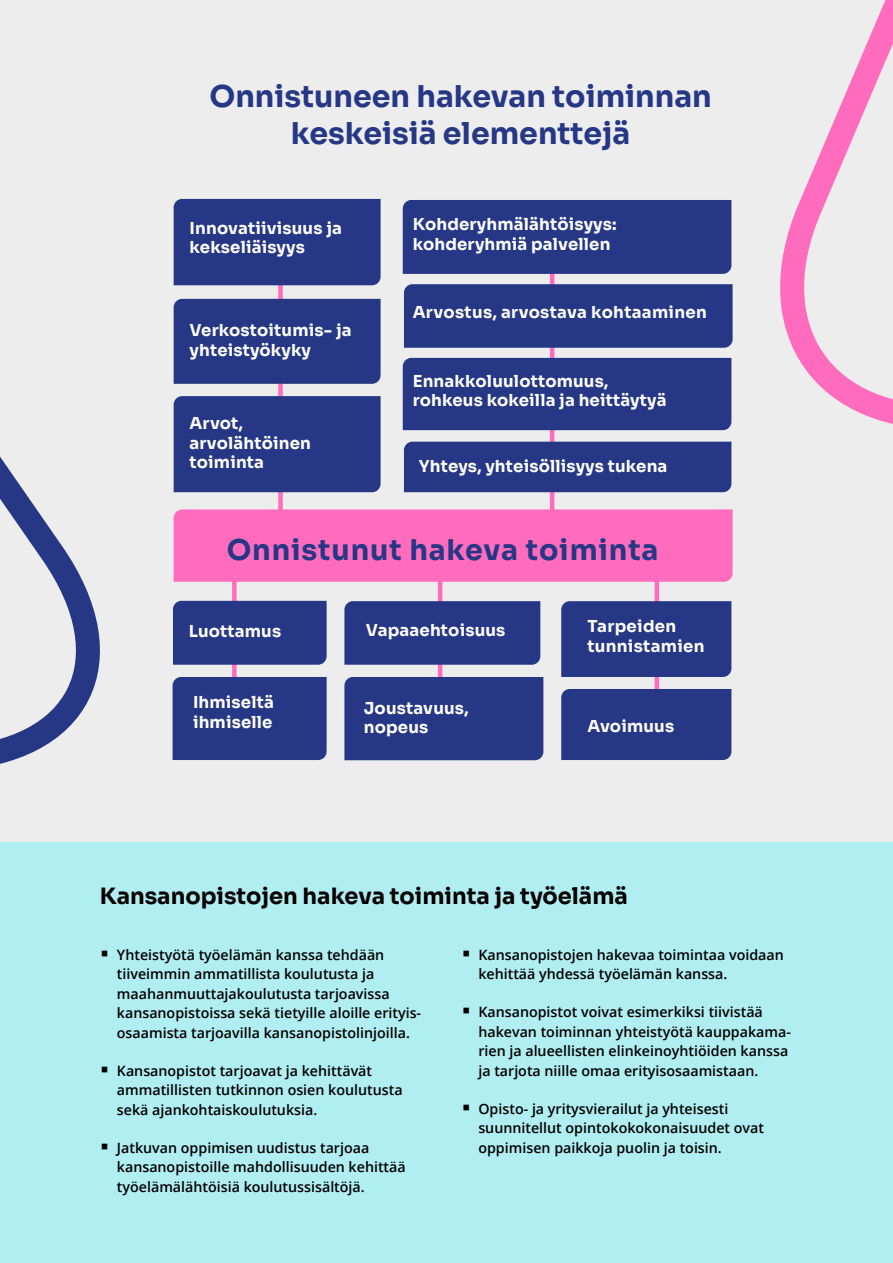
<style>
.page{position:relative;width:893px;height:1263px;background:#fff}
.page>*{position:absolute;margin:0;border:0;box-sizing:border-box;transform-origin:0 0}
.t1{font:700 30px/37.5px "Sora";color:#253785;text-align:center}
.t2{font:700 28.5px "Sora";letter-spacing:.03em;color:#253785}
.t3{font:700 22.5px "Sora";color:#000}
.t4{font:700 16.5px/19.5px "Sora";letter-spacing:.01em;color:#fff}
.t5{font:600 14.25px/19.5px "Open Sans";color:#000}
.s1{font-family:"Sora";font-weight:400;font-size:22.5px}
</style>
<div class="page">
<div style="left:0;top:0;width:893px;height:853px;background:#ededed"></div>
<hr style="left:438px;top:531px;width:4px;height:212px;background:#ff6cbd">
<hr style="left:655px;top:527px;width:4px;height:212px;background:#ff6cbd">
<hr style="left:550px;top:215px;width:4px;height:338px;background:#ff6cbd">
<div style="left:278px;top:254px;width:5px;height:311px;background:#ff6cbd"></div>
<div style="left:0;top:842px;width:893px;height:421px;background:#b1eef1"></div>
<div style="left:174px;top:509px;width:559px;height:73px;background:#ff6cbd"></div>
<svg style="left:780px;top:0;width:113px;height:424px"></svg>
<svg style="left:0;top:456px;width:100px;height:308px"></svg>
<div style="left:404px;top:442px;width:327px;height:50px;background:#253785"></div>
<div style="left:174px;top:299px;width:207px;height:85px;background:#253785"></div>
<div style="left:561px;top:601px;width:170px;height:76px;background:#253785"></div>
<div style="left:561px;top:689px;width:170px;height:71px;background:#253785"></div>
<div style="left:344px;top:677px;width:199px;height:83px;background:#253785"></div>
<div style="left:174px;top:396px;width:207px;height:96px;background:#253785"></div>
<div style="left:174px;top:199px;width:207px;height:86px;background:#253785"></div>
<div style="left:403px;top:358px;width:328px;height:72px;background:#253785"></div>
<div style="left:403px;top:200px;width:328px;height:74px;background:#253785"></div>
<div style="left:344px;top:601px;width:196px;height:64px;background:#253785"></div>
<div style="left:404px;top:284px;width:329px;height:64px;background:#253785"></div>
<div style="left:232px;top:521px;width:5px;height:212px;background:#ff6cbd"></div>
<div style="left:173px;top:677px;width:154px;height:83px;background:#253785"></div>
<div style="left:173px;top:601px;width:154px;height:64px;background:#253785"></div>
<p class="t1" style="left:209px;top:75px;width:504px">Onnistuneen hakevan toiminnan keskeisiä elementtejä</p>
<p class="t4" style="left:190px;top:216px;width:154px">Innovatiivisuus ja kekseliäisyys</p>
<p class="t4" style="left:190px;top:319px;width:163px">Verkostoitumis- ja yhteistyökyky</p>
<p class="t4" style="left:190px;top:412px;width:123px">Arvot, arvolähtöinen toiminta</p>
<p class="t4" style="left:413px;top:213px;width:205px">Kohderyhmälähtöisyys: kohderyhmiä palvellen</p>
<p class="t4" style="left:413px;top:301px;width:296px">Arvostus, arvostava kohtaaminen</p>
<p class="t4" style="left:413px;top:369px;width:255px">Ennakkoluulottomuus, rohkeus kokeilla ja heittäytyä</p>
<p class="t4" style="left:419px;top:455px;width:250px">Yhteys, yhteisöllisyys tukena</p>
<p class="t2" style="left:227px;top:526px;width:433px">Onnistunut hakeva toiminta</p>
<p class="t4" style="left:189px;top:619px;width:94px">Luottamus</p>
<p class="t4" style="left:366px;top:619px;width:141px">Vapaaehtoisuus</p>
<p class="t4" style="left:193px;top:691px;width:82px">Ihmiseltä</p>
<p class="t4" style="left:193px;top:710px;width:81px">ihmiselle</p>
<p class="t4" style="left:364px;top:696px;width:106px">Joustavuus, nopeus</p>
<p class="t4" style="left:587px;top:615px;width:119px">Tarpeiden tunnistamien</p>
<p class="t4" style="left:587px;top:715px;width:88px">Avoimuus</p>
<p class="t3" style="left:100px;top:877px;width:529px">Kansanopistojen hakeva toiminta ja työelämä</p>
<p class="t5" style="left:117px;top:944px;width:306px;text-indent:-17px"><span class="s1">•</span> Yhteistyötä työelämän kanssa tehdään tiiveimmin ammatillista koulutusta ja maahanmuuttajakoulutusta tarjoavissa kansanopistoissa sekä tietyille aloille erityis&shy;osaamista tarjoavilla kansanopistolinjoilla.</p>
<p class="t5" style="left:117px;top:1060px;width:287px;text-indent:-17px"><span class="s1">•</span> Kansanopistot tarjoavat ja kehittävät ammatillisten tutkinnon osien koulutusta sekä ajankohtaiskoulutuksia.</p>
<p class="t5" style="left:117px;top:1137px;width:290px;text-indent:-17px"><span class="s1">•</span> Jatkuvan oppimisen uudistus tarjoaa kansanopistoille mahdollisuuden kehittää työelämälähtöisiä koulutussisältöjä.</p>
<p class="t5" style="left:478px;top:944px;width:307px;text-indent:-17px"><span class="s1">•</span> Kansanopistojen hakevaa toimintaa voidaan kehittää yhdessä työelämän kanssa.</p>
<p class="t5" style="left:478px;top:1002px;width:314px;text-indent:-17px"><span class="s1">•</span> Kansanopistot voivat esimerkiksi tiivistää hakevan toiminnan yhteistyötä kauppakama&shy;rien ja alueellisten elinkeinoyhtiöiden kanssa ja tarjota niille omaa erityisosaamistaan.</p>
<p class="t5" style="left:478px;top:1098px;width:287px;text-indent:-17px"><span class="s1">•</span> Opisto- ja yritysvierailut ja yhteisesti suunnitellut opintokokokonaisuudet ovat oppimisen paikkoja puolin ja toisin.</p>
</div>
